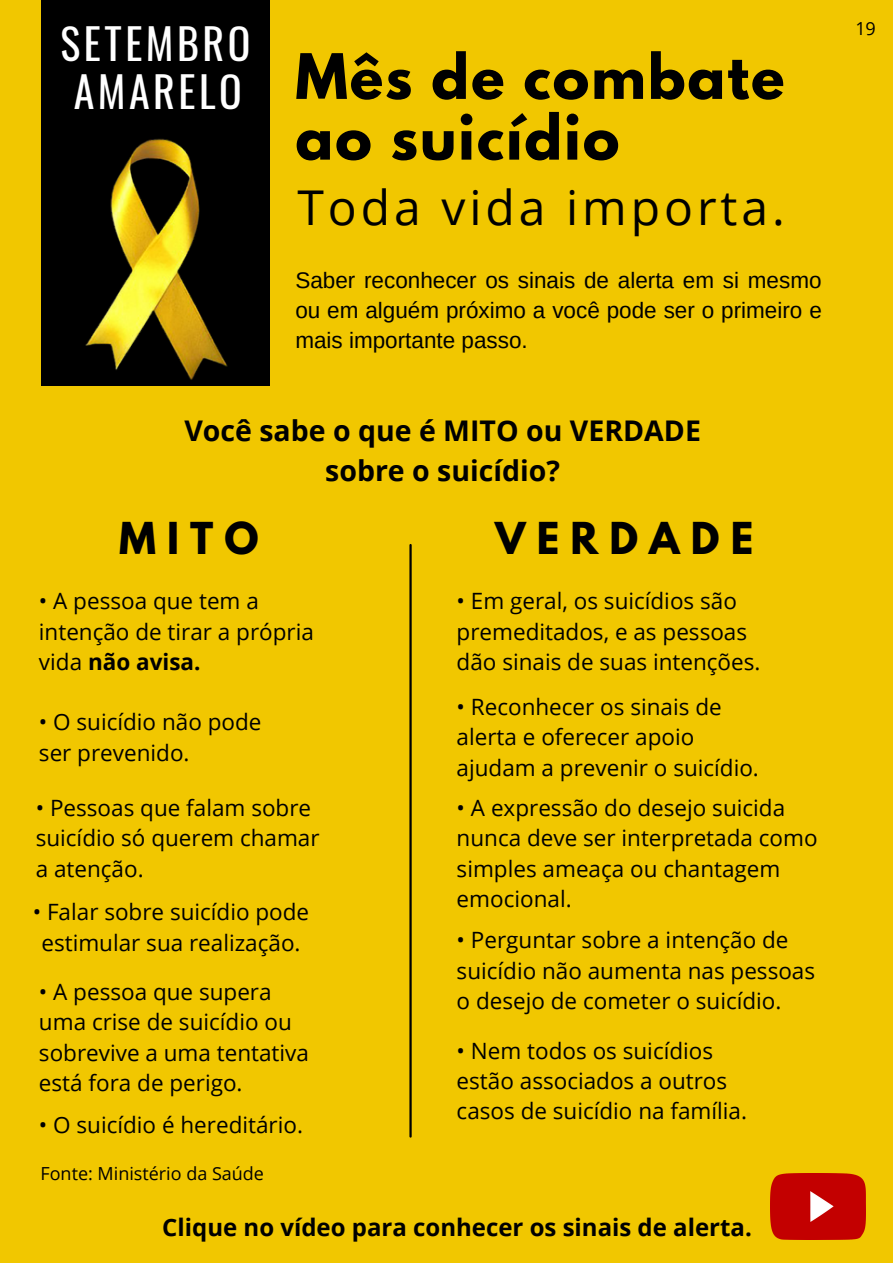
<style>
.page{position:relative;width:893px;height:1264px;background:#fff}
.page>*{position:absolute;margin:0;border:0;box-sizing:border-box;transform-origin:0 0}
.t1{font:700 55.5px/60.8px "League Spartan";letter-spacing:.035em;color:#000}
.t2{font:48px "Open Sans";letter-spacing:.085em;color:#000}
.t3{font:42px "Oswald";letter-spacing:.085em;color:#fff}
.t4{font:700 39px "League Spartan";letter-spacing:.285em;color:#000}
.t5{font:700 28.5px/39.3px "Open Sans";color:#000;text-align:center}
.t6{font:700 24px "Open Sans";color:#000}
.t7{font:22.5px/30.3px "Open Sans";color:#000}
.t8{font:22.5px/30.3px "Arimo";color:#000;text-align:justify}
.t9{font:18px "Open Sans";color:#000}
.s1{font-weight:700}
</style>
<div class="page">
<div style="left:0;top:0;width:892px;height:1262px;background:#f1c700"></div>
<div style="left:42px;top:0;width:228px;height:386px;background:#000"></div>
<img style="left:85px;top:138px;width:143px;height:242px">
<hr style="left:409px;top:545px;width:2px;height:591px;background:#000">
<img style="left:770px;top:1173px;width:95px;height:66px">
<h3 class="t3" style="left:61px;top:11px;width:191px">SETEMBRO</h3>
<h1 class="t1" style="left:295px;top:53px;width:490px;text-indent:-222px"><sub>AMARELO</sub> Mês de combate ao suicídio</h1>
<h2 class="t2" style="left:297px;top:174px;width:489px">Toda vida importa.</h2>
<p class="t8" style="left:295px;top:265px;width:528px">Saber reconhecer os sinais de alerta em si mesmo ou em alguém próximo a você pode ser o primeiro e mais importante passo.</p>
<p class="t5" style="left:184px;top:410px;width:518px">Você sabe o que é MITO ou VERDADE sobre o suicídio?</p>
<h3 class="t4" style="left:119px;top:519px;width:141px">MITO</h3>
<h3 class="t4" style="left:495px;top:519px;width:260px">VERDADE</h3>
<p class="t7" style="left:39px;top:585px;width:276px">• A pessoa que tem a intenção de tirar a própria vida <span class="s1">não avisa.</span></p>
<p class="t7" style="left:456px;top:585px;width:305px">• Em geral, os suicídios são premeditados, e as pessoas dão sinais de suas intenções.</p>
<p class="t7" style="left:39px;top:706px;width:224px">• O suicídio não pode ser prevenido.</p>
<p class="t7" style="left:456px;top:691px;width:304px">• Reconhecer os sinais de alerta e oferecer apoio ajudam a prevenir o suicídio.</p>
<p class="t7" style="left:36px;top:792px;width:285px">• Pessoas que falam sobre suicídio só querem chamar a atenção.</p>
<p class="t7" style="left:456px;top:792px;width:362px">• A expressão do desejo suicida nunca deve ser interpretada como simples ameaça ou chantagem emocional.</p>
<p class="t7" style="left:33px;top:896px;width:278px;text-align:center">• Falar sobre suicídio pode estimular sua realização.</p>
<p class="t7" style="left:456px;top:924px;width:360px">• Perguntar sobre a intenção de suicídio não aumenta nas pessoas o desejo de cometer o suicídio.</p>
<p class="t7" style="left:39px;top:976px;width:271px">• A pessoa que supera uma crise de suicídio ou sobrevive a uma tentativa está fora de perigo.</p>
<p class="t7" style="left:456px;top:1034px;width:292px">• Nem todos os suicídios estão associados a outros casos de suicídio na família.</p>
<p class="t7" style="left:39px;top:1109px;width:265px">• O suicídio é hereditário.</p>
<p class="t9" style="left:40px;top:1160px;width:225px">Fonte: Ministério da Saúde</p>
<p class="t6" style="left:162px;top:1209px;width:591px">Clique no vídeo para conhecer os sinais de alerta.</p>
<p class="t9" style="left:855px;top:15px;width:22px">19</p>
</div>
